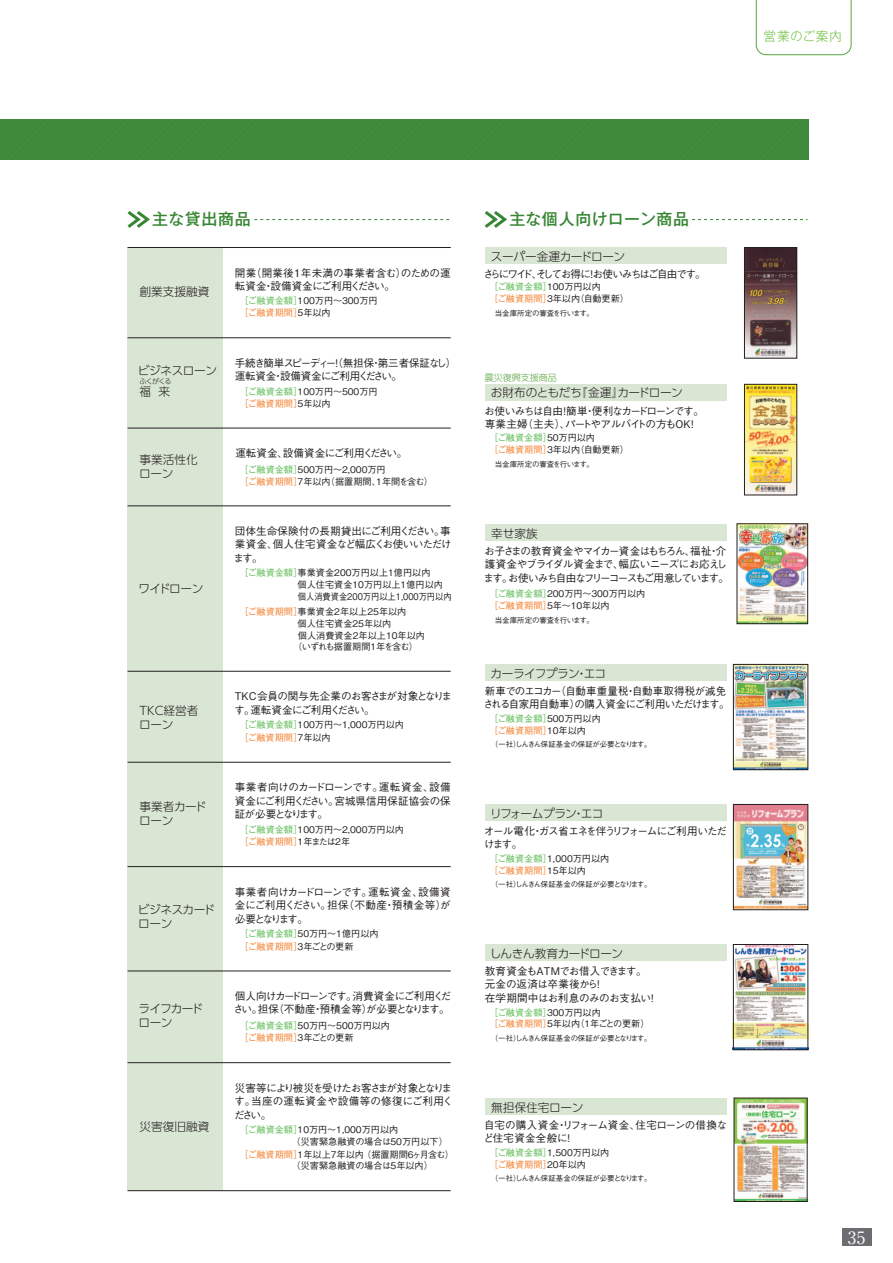
<style>
.page{position:relative;width:893px;height:1263px;background:#fff}
.page>*{position:absolute;margin:0;border:0;box-sizing:border-box;transform-origin:0 0}
.t1{font:700 16.95px "A1 Mincho Std";color:#fff}
.t2{font:500 15.9px "Gothic MB101 Pro";letter-spacing:.025em;color:#378633}
.t3{font:300 12.75px "Gothic MB101 Pro";letter-spacing:.04em;color:#71bf44}
.t4{font:300 11.7px/14px "UD Shin Go Pro";letter-spacing:-.03em;color:#231f20}
.t5{font:300 11.7px/14px "UD Shin Go Pro";color:#231f20}
.t6{font:300 11.7px "UD Shin Go Pro";letter-spacing:-.07em;color:#231f20}
.t7{font:300 11.7px "UD Shin Go Pro";letter-spacing:-.055em;color:#231f20}
.t8{font:300 11.7px/14px "UD Shin Go Pro";letter-spacing:-.065em;color:#231f20}
.t9{font:500 10.65px/13.5px "Gothic BBB Pr 5";letter-spacing:-.06em;color:#231f20;text-align:justify}
.t10{font:500 10.65px/13.5px "Gothic BBB Pr 5";letter-spacing:-.1em;color:#231f20}
.t11{font:500 10.65px/13.5px "Gothic BBB Pr 5";letter-spacing:-.11em;color:#231f20}
.t12{font:500 10.65px/13.5px "Gothic BBB Pr 5";letter-spacing:-.03em;color:#231f20}
.t13{font:500 10.65px/13.5px "Gothic BBB Pr 5";letter-spacing:-.005em;color:#231f20}
.t14{font:500 10.65px/13.5px "Gothic BBB Pr 5";letter-spacing:-.035em;color:#231f20}
.t15{font:500 10.65px/13.5px "Gothic BBB Pr 5";letter-spacing:.01em;color:#231f20}
.t16{font:500 10.65px "Gothic BBB Pr 5";letter-spacing:-.155em;color:#231f20}
.t17{font:500 10.65px "Gothic BBB Pr 5";letter-spacing:-.02em;color:#231f20}
.t18{font:500 9.15px/12px "Gothic BBB Pro";color:#231f20}
.t19{font:500 9.15px/12.8px "Gothic BBB Pro";letter-spacing:-.095em;color:#231f20}
.t20{font:500 9.15px "Gothic BBB Pro";letter-spacing:-.105em;color:#231f20}
.t21{font:300 9px "UD Shin Go Pro";color:#58a43f}
.t22{font:500 7.5px "Gothic BBB Pro";letter-spacing:-.055em;color:#231f20}
.t23{font:500 7.5px "Gothic BBB Pro";letter-spacing:-.03em;color:#231f20}
.t24{font:300 7.05px "UD Shin Go Pro";letter-spacing:-.095em;color:#231f20}
.s1{color:#5ebc55}
.s2{color:#f48232}
</style>
<div class="page">
<img style="left:735px;top:806px;width:71px;height:102px">
<div style="left:128px;top:247px;width:95px;height:944px;background:#dae6d4"></div>
<hr style="left:128px;top:337px;width:323px;height:1px;background:#231f20">
<hr style="left:128px;top:505px;width:323px;height:1px;background:#231f20">
<hr style="left:128px;top:428px;width:323px;height:1px;background:#231f20">
<hr style="left:128px;top:671px;width:323px;height:1px;background:#231f20">
<hr style="left:128px;top:762px;width:323px;height:1px;background:#231f20">
<hr style="left:128px;top:247px;width:323px;height:1px;background:#231f20">
<hr style="left:128px;top:866px;width:323px;height:1px;background:#231f20">
<hr style="left:128px;top:971px;width:323px;height:1px;background:#231f20">
<hr style="left:128px;top:1062px;width:323px;height:1px;background:#231f20">
<hr style="left:128px;top:1190px;width:323px;height:1px;background:#231f20">
<div style="left:485px;top:247px;width:241px;height:17px;background:#dae6d4"></div>
<div style="left:485px;top:804px;width:241px;height:17px;background:#dae6d4"></div>
<div style="left:485px;top:1098px;width:241px;height:17px;background:#dae6d4"></div>
<div style="left:485px;top:384px;width:241px;height:17px;background:#dae6d4"></div>
<div style="left:485px;top:944px;width:241px;height:17px;background:#dae6d4"></div>
<div style="left:733px;top:804px;width:75px;height:106px;border:1px solid #231f20"></div>
<img style="left:735px;top:946px;width:71px;height:102px">
<div style="left:733px;top:944px;width:75px;height:106px;border:1px solid #231f20"></div>
<img style="left:735px;top:666px;width:71px;height:102px">
<div style="left:733px;top:664px;width:75px;height:106px;border:1px solid #231f20"></div>
<div style="left:485px;top:524px;width:241px;height:17px;background:#dae6d4"></div>
<div style="left:485px;top:664px;width:241px;height:17px;background:#dae6d4"></div>
<img style="left:746px;top:386px;width:49px;height:107px">
<div style="left:744px;top:384px;width:53px;height:111px;border:1px solid #231f20"></div>
<img style="left:746px;top:249px;width:49px;height:107px">
<div style="left:744px;top:247px;width:53px;height:111px;border:1px solid #231f20"></div>
<div style="left:0;top:119px;width:808px;height:41px;background:#3e8a3a"></div>
<svg style="left:756px;top:0;width:96px;height:55px"></svg>
<svg style="left:128px;top:211px;width:22px;height:17px"></svg>
<svg style="left:254px;top:219px;width:196px;height:1px"></svg>
<svg style="left:485px;top:211px;width:22px;height:17px"></svg>
<svg style="left:692px;top:219px;width:115px;height:1px"></svg>
<img style="left:739px;top:526px;width:67px;height:96px">
<div style="left:737px;top:524px;width:71px;height:100px;border:1px solid #231f20"></div>
<img style="left:736px;top:1100px;width:69px;height:99px">
<div style="left:842px;top:1229px;width:30px;height:17px;background:#6c6d70"></div>
<p class="t3" style="left:764px;top:26px;width:80px">営業のご案内</p>
<p class="t2" style="left:152px;top:206px;width:100px">主な貸出商品</p>
<p class="t2" style="left:509px;top:206px;width:181px">主な個人向けローン商品</p>
<p class="t4" style="left:140px;top:284px;width:72px">創業支援融資</p>
<p class="t4" style="left:138px;top:363px;width:81px">ビジネスローン</p>
<p class="t24" style="left:139px;top:376px;width:34px">ふくがくる</p>
<p class="t4" style="left:140px;top:384px;width:32px">福 来</p>
<p class="t5" style="left:139px;top:452px;width:60px">事業活性化ローン</p>
<p class="t4" style="left:138px;top:581px;width:66px">ワイドローン</p>
<p class="t5" style="left:139px;top:703px;width:61px">TKC経営者ローン</p>
<p class="t4" style="left:139px;top:799px;width:69px">事業者カードローン</p>
<p class="t4" style="left:138px;top:902px;width:79px">ビジネスカードローン</p>
<p class="t8" style="left:138px;top:1001px;width:66px">ライフカードローン</p>
<p class="t4" style="left:139px;top:1119px;width:72px">災害復旧融資</p>
<p class="t13" style="left:235px;top:265px;width:217px">開業（開業後１年未満の事業者含む）のための運転資金・設備資金にご利用ください。</p>
<p class="t18" style="left:240px;top:294px;width:140px"><span class="s1">［ご融資金額］</span>１００万円～３００万円<span class="s2">［ご融資期間］</span>５年以内</p>
<p class="t9" style="left:235px;top:355px;width:223px">手続き簡単スピーディー！（無担保・第三者保証なし）運転資金・設備資金にご利用ください。</p>
<p class="t18" style="left:240px;top:384px;width:140px"><span class="s1">［ご融資金額］</span>１００万円～５００万円<span class="s2">［ご融資期間］</span>５年以内</p>
<p class="t17" style="left:235px;top:444px;width:174px">運転資金、設備資金にご利用ください。</p>
<p class="t18" style="left:240px;top:462px;width:195px"><span class="s1">［ご融資金額］</span>５００万円～２,０００万円<br><span class="s2">［ご融資期間］</span>７年以内（据置期間、１年間を含む）</p>
<p class="t9" style="left:234px;top:523px;width:219px">団体生命保険付の長期貸出にご利用ください。事業資金、個人住宅資金など幅広くお使いいただけます。</p>
<p class="t18" style="left:298px;top:565px;width:156px;text-indent:-58px"><span class="s1">［ご融資金額］</span>事業資金200万円以上1億円以内<br>個人住宅資金10万円以上1億円以内個人消費資金200万円以上1,000万円以内</p>
<p class="t18" style="left:298px;top:616px;width:129px">個人住宅資金25年以内<br>個人消費資金2年以上10年以内</p>
<p class="t20" style="left:293px;top:639px;width:127px">（いずれも据置期間１年を含む）</p>
<p class="t18" style="left:240px;top:604px;width:168px"><span class="s2">［ご融資期間］</span>事業資金2年以上25年以内</p>
<p class="t14" style="left:234px;top:688px;width:219px">TKC会員の関与先企業のお客さまが対象となります。運転資金にご利用ください。</p>
<p class="t18" style="left:240px;top:717px;width:166px;line-height:12.8px"><span class="s1">［ご融資金額］</span>１００万円～１,０００万円以内<span class="s2">［ご融資期間］</span>７年以内</p>
<p class="t9" style="left:235px;top:779px;width:217px">事業者向けのカードローンです。運転資金、設備資金にご利用ください。宮城県信用保証協会の保証が必要となります。</p>
<p class="t19" style="left:240px;top:822px;width:166px"><span class="s1">［ご融資金額］</span>１００万円～２,０００万円以内<span class="s2">［ご融資期間］</span>１年または２年</p>
<p class="t9" style="left:235px;top:884px;width:217px">事業者向けカードローンです。運転資金、設備資金にご利用ください。担保（不動産・預積金等）が必要となります。</p>
<p class="t18" style="left:240px;top:926px;width:140px;line-height:12.8px"><span class="s1">［ご融資金額］</span>５０万円～１億円以内<span class="s2">［ご融資期間］</span>３年ごとの更新</p>
<p class="t10" style="left:233px;top:988px;width:220px">個人向けカードローンです。消費資金にご利用ください。担保（不動産・預積金等）が必要となります。</p>
<p class="t18" style="left:240px;top:1018px;width:152px;line-height:12.8px"><span class="s1">［ご融資金額］</span>50万円～500万円以内<span class="s2">［ご融資期間］</span>3年ごとの更新</p>
<p class="t9" style="left:234px;top:1080px;width:220px">災害等により被災を受けたお客さまが対象となります。当座の運転資金や設備等の修復にご利用ください。</p>
<p class="t18" style="left:240px;top:1122px;width:160px"><span class="s1">［ご融資金額］</span>10万円～1,000万円以内</p>
<p class="t18" style="left:240px;top:1147px;width:216px"><span class="s2">［ご融資期間］</span>１年以上７年以内 （据置期間6ヶ月含む）</p>
<p class="t18" style="left:292px;top:1134px;width:158px">（災害緊急融資の場合は５０万円以下）</p>
<p class="t18" style="left:292px;top:1159px;width:143px">（災害緊急融資の場合は５年以内）</p>
<p class="t4" style="left:491px;top:249px;width:136px">スーパー金運カードローン</p>
<p class="t16" style="left:483px;top:265px;width:224px">さらにワイド、そしてお得に！お使いみちはご自由です。</p>
<p class="t18" style="left:489px;top:280px;width:142px"><span class="s1">［ご融資金額］</span>１００万円以内<br><span class="s2">［ご融資期間］</span>３年以内（自動更新）</p>
<p class="t23" style="left:485px;top:307px;width:111px">　 当金庫所定の審査を行います。</p>
<p class="t21" style="left:485px;top:370px;width:73px">震災復興支援商品</p>
<p class="t4" style="left:491px;top:386px;width:193px">お財布のともだち『金運』カードローン</p>
<p class="t11" style="left:484px;top:403px;width:221px">お使いみちは自由！簡単・便利なカードローンです。専業主婦（主夫）、パートやアルバイトの方もＯＫ！</p>
<p class="t18" style="left:489px;top:431px;width:142px"><span class="s1">［ご融資金額］</span>５０万円以内<br><span class="s2">［ご融資期間］</span>３年以内（自動更新）</p>
<p class="t23" style="left:485px;top:458px;width:111px">　 当金庫所定の審査を行います。</p>
<p class="t4" style="left:491px;top:526px;width:48px">幸せ家族</p>
<p class="t10" style="left:483px;top:543px;width:247px">お子さまの教育資金やマイカー資金はもちろん、福祉・介護資金やブライダル資金まで、幅広いニーズにお応えします。お使いみち自由なフリーコースもご用意しています。</p>
<p class="t18" style="left:489px;top:587px;width:158px"><span class="s1">［ご融資金額］</span>２００万円～３００万円以内<span class="s2">［ご融資期間］</span>５年～１０年以内</p>
<p class="t23" style="left:485px;top:614px;width:111px">　 当金庫所定の審査を行います。</p>
<p class="t7" style="left:491px;top:664px;width:117px">カーライフプラン・エコ</p>
<p class="t9" style="left:483px;top:683px;width:248px">新車でのエコカー（自動車重量税・自動車取得税が減免される自家用自動車）の購入資金にご利用いただけます。</p>
<p class="t18" style="left:489px;top:711px;width:113px"><span class="s1">［ご融資金額］</span>５００万円以内<span class="s2">［ご融資期間］</span>10年以内</p>
<p class="t22" style="left:485px;top:738px;width:168px">　 （一社）しんきん保証基金の保証が必要となります。</p>
<p class="t6" style="left:490px;top:804px;width:115px">リフォームプラン・エコ</p>
<p class="t10" style="left:484px;top:823px;width:245px">オール電化・ガス省エネを伴うリフォームにご利用いただけます。</p>
<p class="t18" style="left:489px;top:851px;width:122px"><span class="s1">［ご融資金額］</span>１，０００万円以内<span class="s2">［ご融資期間］</span>１５年以内</p>
<p class="t22" style="left:485px;top:878px;width:168px">　 （一社）しんきん保証基金の保証が必要となります。</p>
<p class="t4" style="left:490px;top:946px;width:135px">しんきん教育カードローン</p>
<p class="t12" style="left:485px;top:963px;width:174px">教育資金もＡＴＭでお借入できます。元金の返済は卒業後から！<br>在学期間中はお利息のみのお支払い！</p>
<p class="t18" style="left:489px;top:1005px;width:162px"><span class="s1">［ご融資金額］</span>３００万円以内<br><span class="s2">［ご融資期間］</span>5年以内（１年ごとの更新）</p>
<p class="t22" style="left:485px;top:1032px;width:168px">　 （一社）しんきん保証基金の保証が必要となります。</p>
<p class="t5" style="left:491px;top:1100px;width:94px">無担保住宅ローン</p>
<p class="t15" style="left:483px;top:1117px;width:245px">自宅の購入資金・リフォーム資金、住宅ローンの借換など住宅資金全般に！</p>
<p class="t18" style="left:489px;top:1145px;width:122px"><span class="s1">［ご融資金額］</span>１，５００万円以内<span class="s2">［ご融資期間］</span>20年以内</p>
<p class="t22" style="left:485px;top:1172px;width:168px">　 （一社）しんきん保証基金の保証が必要となります。</p>
<p class="t1" style="left:848px;top:1224px;width:19px">35</p>
</div>
